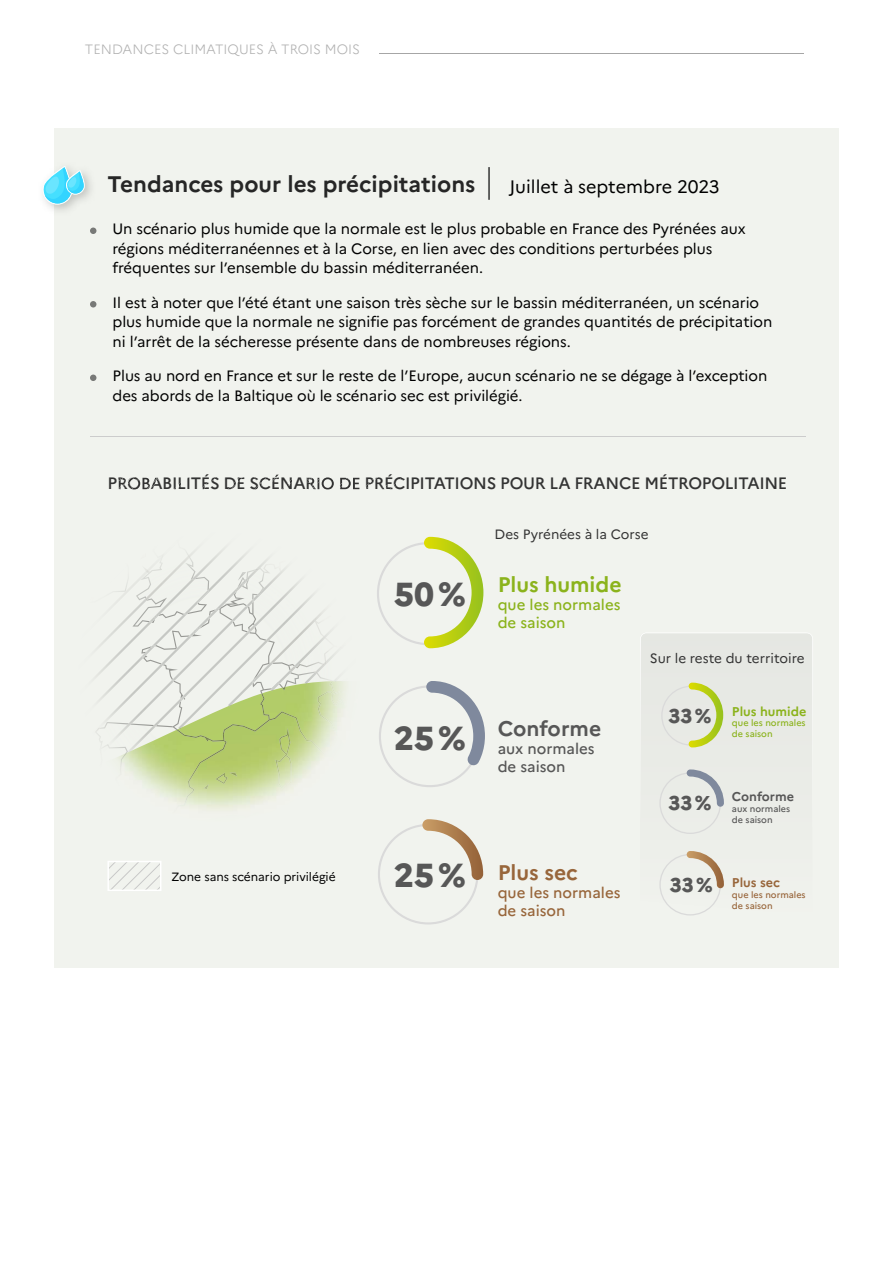
<style>
.page{position:relative;width:893px;height:1263px;background:#fff}
.page>*{position:absolute;margin:0;border:0;box-sizing:border-box;transform-origin:0 0}
.t1{font:800 33.3px "Marianne";color:#575757}
.t2{font:700 22.5px "Marianne";color:#262626}
.t3{font:700 21.15px "Marianne";color:#8bb31c}
.t4{font:700 21.15px "Marianne";color:#575757}
.t5{font:700 21.15px "Marianne";color:#98663b}
.t6{font:800 19.95px "Marianne";color:#575757}
.t7{font:500 16.5px "Marianne";letter-spacing:-.02em;color:#333}
.t8{font:500 15.15px/18.1px "Marianne";color:#98663b}
.t9{font:500 15.15px/18.1px "Marianne";color:#8bb31c}
.t10{font:500 15.15px/18.1px "Marianne";color:#575757}
.t11{font:15px/19.5px "Marianne";letter-spacing:-.005em;color:#000}
.t12{font:13.5px "Marianne";color:#333}
.t13{font:300 13.5px "Marianne";color:#b0b0b0}
.t14{font:700 12.75px "Marianne";color:#8bb31c}
.t15{font:700 12.75px "Marianne";color:#575757}
.t16{font:700 12.75px "Marianne";color:#98663b}
.t17{font:12px "Marianne";letter-spacing:-.005em;color:#000}
.t18{font:500 9.15px/10.9px "Marianne";color:#8bb31c}
.t19{font:500 9.15px/10.9px "Marianne";color:#98663b}
.t20{font:500 9.15px/10.9px "Marianne";color:#575757}
.s1{font-weight:100;font-size:34.5px;color:#000}
.s2{font-weight:400;font-size:18px;color:#000}
</style>
<div class="page">
<div style="left:54px;top:128px;width:785px;height:840px;background:#f1f3ee"></div>
<svg style="left:90px;top:228px;width:6px;height:6px"></svg>
<svg style="left:90px;top:301px;width:6px;height:6px"></svg>
<svg style="left:90px;top:375px;width:6px;height:6px"></svg>
<hr style="left:90px;top:436px;width:715px;height:1px;background:#ccc">
<img style="left:47px;top:174px;width:44px;height:37px">
<svg style="left:43px;top:166px;width:43px;height:38px"></svg>
<hr style="left:85px;top:53px;width:718px;height:1px;background:#a6a6a6">
<div style="left:85px;top:44px;width:294px;height:10px;background:#fff"></div>
<div style="left:640px;top:633px;width:172px;height:201px;background:#e8eae5"></div>
<svg style="left:659px;top:851px;width:65px;height:64px"></svg>
<svg style="left:108px;top:819px;width:375px;height:106px"></svg>
<svg style="left:95px;top:536px;width:390px;height:262px"></svg>
<p class="t13" style="left:85px;top:41px;width:277px">TENDANCES CLIMATIQUES À TROIS MOIS</p>
<h2 class="t2" style="left:107px;top:171px;width:614px">Tendances pour les précipitations <span class="s1">|</span> <span class="s2">Juillet à septembre 2023</span></h2>
<p class="t11" style="left:112px;top:219px;width:635px">Un scénario plus humide que la normale est le plus probable en France des Pyrénées aux régions méditerranéennes et à la Corse, en lien avec des conditions perturbées plus fréquentes sur l’ensemble du bassin méditerranéen.</p>
<p class="t11" style="left:112px;top:292px;width:661px">Il est à noter que l’été étant une saison très sèche sur le bassin méditerranéen, un scénario plus humide que la normale ne signifie pas forcément de grandes quantités de précipitation ni l’arrêt de la sécheresse présente dans de nombreuses régions.</p>
<p class="t11" style="left:112px;top:366px;width:656px">Plus au nord en France et sur le reste de l’Europe, aucun scénario ne se dégage à l’exception des abords de la Baltique où le scénario sec est privilégié.</p>
<p class="t7" style="left:108px;top:473px;width:681px">PROBABILITÉS DE SCÉNARIO DE PRÉCIPITATIONS POUR LA FRANCE MÉTROPOLITAINE</p>
<p class="t17" style="left:171px;top:869px;width:166px">Zone sans scénario privilégié</p>
<h1 class="t1" style="left:394px;top:574px;width:73px">50%</h1>
<h1 class="t1" style="left:394px;top:717px;width:73px">25%</h1>
<h1 class="t1" style="left:394px;top:855px;width:73px">25%</h1>
<p class="t12" style="left:495px;top:526px;width:155px">Des Pyrénées à la Corse</p>
<h3 class="t3" style="left:498px;top:571px;width:125px">Plus humide</h3>
<p class="t9" style="left:498px;top:595px;width:124px">que les normales de saison</p>
<h3 class="t4" style="left:498px;top:715px;width:105px">Conforme</h3>
<p class="t10" style="left:498px;top:739px;width:98px">aux normales de saison</p>
<h3 class="t5" style="left:498px;top:859px;width:82px">Plus sec</h3>
<p class="t8" style="left:498px;top:884px;width:124px">que les normales de saison</p>
<p class="t12" style="left:650px;top:650px;width:156px">Sur le reste du territoire</p>
<h3 class="t6" style="left:668px;top:703px;width:45px">33%</h3>
<h3 class="t6" style="left:668px;top:791px;width:45px">33%</h3>
<p class="t14" style="left:732px;top:703px;width:76px">Plus humide</p>
<p class="t18" style="left:732px;top:718px;width:75px">que les normales de saison</p>
<p class="t15" style="left:732px;top:788px;width:64px">Conforme</p>
<p class="t20" style="left:732px;top:803px;width:60px">aux normales de saison</p>
<h3 class="t6" style="left:670px;top:873px;width:45px">33%</h3>
<p class="t16" style="left:732px;top:875px;width:50px">Plus sec</p>
<p class="t19" style="left:732px;top:889px;width:75px">que les normales de saison</p>
</div>
